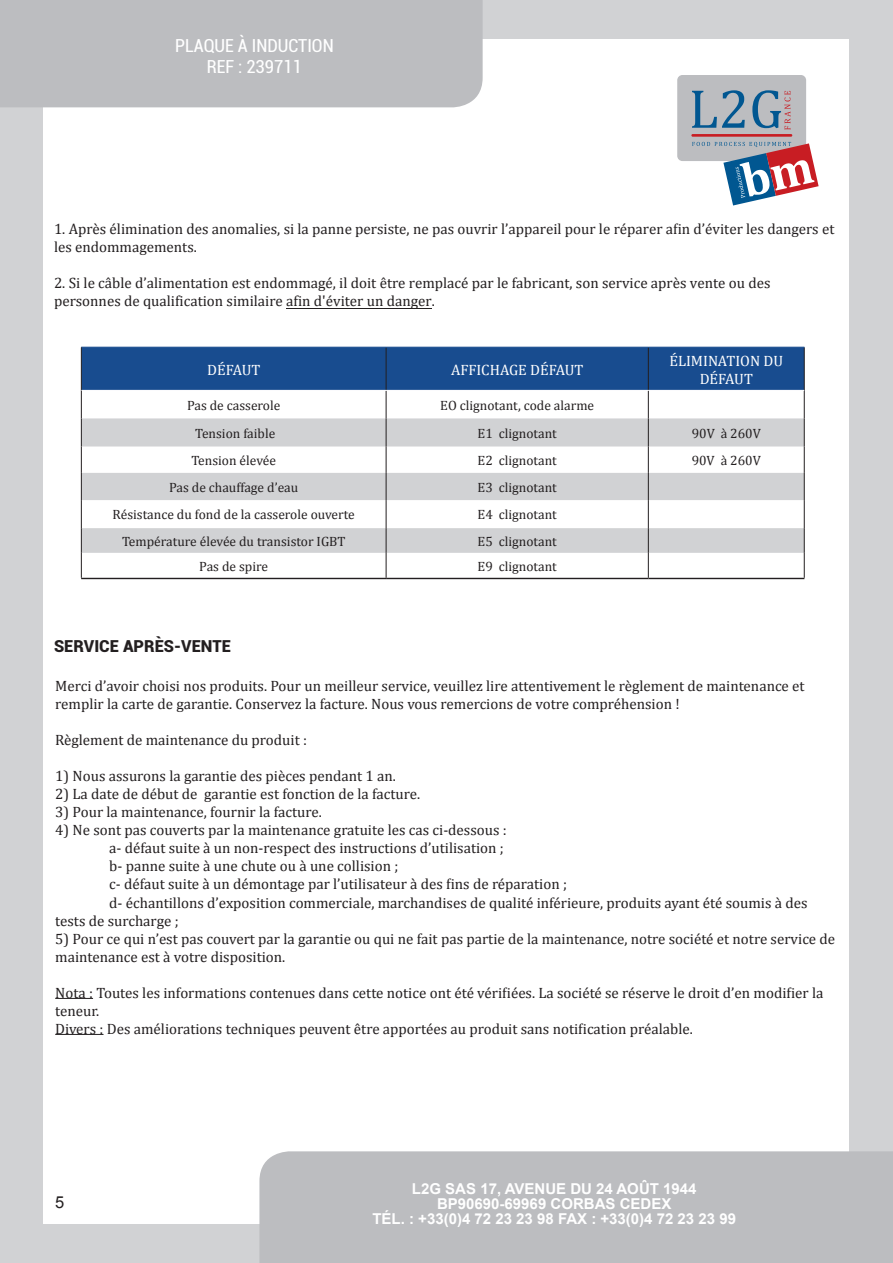
<style>
.page{position:relative;width:893px;height:1263px;background:#d1d2d4}
.page>*{position:absolute;margin:0;border:0;box-sizing:border-box;transform-origin:0 0}
.t1{font:condensed 18px/21px "Roboto";color:#fff;text-align:center}
.sous-titre{font:900 16.5px "Roboto";color:#231f20}
.t2{font:16.5px "Arial";color:#231f20}
.paragraphe{font:15px/18px "Cambria";color:#231f20}
.t3{font:700 15px/15px "Arial";color:#fff;text-align:center}
.paragraphe-2{font:15px/18px "Cambria";color:#fff;text-align:center}
.paragraphe-3{font:13.5px "Cambria";color:#231f20}
</style>
<div class="page">
<div style="left:44px;top:39px;width:805px;height:1185px;background:#fff"></div>
<div style="left:0;top:0;width:483px;height:107px;background:#bcbdc0"></div>
<div style="left:259px;top:1151px;width:634px;height:112px;background:#bcbdc0"></div>
<div style="left:677px;top:75px;width:129px;height:86px;background:#bcbdc0;border-radius:5px"></div>
<svg style="left:692px;top:90px;width:53px;height:38px"></svg>
<svg style="left:752px;top:90px;width:38px;height:40px"></svg>
<hr style="left:691px;top:134px;width:101px;height:3px;background:#c81d23">
<svg style="left:692px;top:142px;width:127px;height:63px"></svg>
<svg style="left:81px;top:347px;width:724px;height:231px"></svg>
<hr style="left:81px;top:578px;width:305px;height:1px;background:#231f20">
<hr style="left:386px;top:578px;width:262px;height:1px;background:#231f20">
<hr style="left:648px;top:578px;width:156px;height:1px;background:#231f20">
<hr style="left:81px;top:347px;width:305px;height:1px;background:#184c8f">
<hr style="left:386px;top:347px;width:262px;height:1px;background:#184c8f">
<hr style="left:648px;top:347px;width:156px;height:1px;background:#184c8f">
<hr style="left:81px;top:347px;width:1px;height:43px;background:#231f20">
<hr style="left:82px;top:390px;width:304px;height:1px;background:#fff">
<hr style="left:386px;top:390px;width:262px;height:1px;background:#fff">
<hr style="left:648px;top:390px;width:156px;height:1px;background:#fff">
<hr style="left:55px;top:998px;width:38px;height:1px;background:#231f20">
<hr style="left:55px;top:1034px;width:49px;height:1px;background:#231f20">
<hr style="left:286px;top:308px;width:146px;height:1px;background:#231f20">
<p class="t1" style="left:175px;top:35px;width:160px">PLAQUE À INDUCTION<br>REF : 239711</p>
<p class="paragraphe" style="left:54px;top:219px;width:782px">1. Après élimination des anomalies, si la panne persiste, ne pas ouvrir l’appareil pour le réparer afin d’éviter les dangers et les endommagements.</p>
<p class="paragraphe" style="left:54px;top:273px;width:718px">2. Si le câble d’alimentation est endommagé, il doit être remplacé par le fabricant, son service après vente ou des personnes de qualification similaire afin d'éviter un danger.</p>
<p class="paragraphe-2" style="left:207px;top:360px;width:55px">DÉFAUT</p>
<p class="paragraphe-2" style="left:451px;top:360px;width:134px">AFFICHAGE DÉFAUT</p>
<p class="paragraphe-2" style="left:669px;top:351px;width:115px">ÉLIMINATION DU<br>DÉFAUT</p>
<p class="paragraphe-3" style="left:187px;top:397px;width:95px">Pas de casserole</p>
<p class="paragraphe-3" style="left:440px;top:397px;width:155px">EO clignotant, code alarme</p>
<p class="paragraphe-3" style="left:195px;top:425px;width:82px">Tension faible</p>
<p class="paragraphe-3" style="left:478px;top:425px;width:81px">E1 clignotant</p>
<p class="paragraphe-3" style="left:692px;top:425px;width:71px">90V à 260V</p>
<p class="paragraphe-3" style="left:191px;top:452px;width:86px">Tension élevée</p>
<p class="paragraphe-3" style="left:478px;top:452px;width:81px">E2 clignotant</p>
<p class="paragraphe-3" style="left:692px;top:452px;width:71px">90V à 260V</p>
<p class="paragraphe-3" style="left:169px;top:479px;width:131px">Pas de chauffage d’eau</p>
<p class="paragraphe-3" style="left:478px;top:479px;width:81px">E3 clignotant</p>
<p class="paragraphe-3" style="left:113px;top:507px;width:244px">Résistance du fond de la casserole ouverte</p>
<p class="paragraphe-3" style="left:478px;top:507px;width:81px">E4 clignotant</p>
<p class="paragraphe-3" style="left:122px;top:533px;width:225px">Température élevée du transistor IGBT</p>
<p class="paragraphe-3" style="left:478px;top:533px;width:81px">E5 clignotant</p>
<p class="paragraphe-3" style="left:199px;top:558px;width:70px">Pas de spire</p>
<p class="paragraphe-3" style="left:478px;top:558px;width:81px">E9 clignotant</p>
<p class="sous-titre" style="left:54px;top:634px;width:178px">SERVICE APRÈS-VENTE</p>
<p class="paragraphe" style="left:55px;top:677px;width:751px">Merci d’avoir choisi nos produits. Pour un meilleur service, veuillez lire attentivement le règlement de maintenance et remplir la carte de garantie. Conservez la facture. Nous vous remercions de votre compréhension !</p>
<p class="paragraphe" style="left:55px;top:731px;width:253px">Règlement de maintenance du produit :</p>
<p class="paragraphe" style="left:55px;top:767px;width:342px">1) Nous assurons la garantie des pièces pendant 1 an.</p>
<p class="paragraphe" style="left:55px;top:785px;width:367px">2) La date de début de garantie est fonction de la facture.</p>
<p class="paragraphe" style="left:55px;top:803px;width:268px">3) Pour la maintenance, fournir la facture.</p>
<p class="paragraphe" style="left:55px;top:821px;width:453px">4) Ne sont pas couverts par la maintenance gratuite les cas ci-dessous :</p>
<p class="paragraphe" style="left:109px;top:839px;width:396px">a- défaut suite à un non-respect des instructions d’utilisation ;</p>
<p class="paragraphe" style="left:109px;top:857px;width:291px">b- panne suite à une chute ou à une collision ;</p>
<p class="paragraphe" style="left:109px;top:875px;width:459px">c- défaut suite à un démontage par l’utilisateur à des fins de réparation ;</p>
<p class="paragraphe" style="left:55px;top:893px;width:754px;text-indent:54px">d- échantillons d’exposition commerciale, marchandises de qualité inférieure, produits ayant été soumis à des tests de surcharge ;</p>
<p class="paragraphe" style="left:55px;top:929px;width:781px">5) Pour ce qui n’est pas couvert par la garantie ou qui ne fait pas partie de la maintenance, notre société et notre service de maintenance est à votre disposition.</p>
<p class="paragraphe" style="left:55px;top:983px;width:770px">Nota : Toutes les informations contenues dans cette notice ont été vérifiées. La société se réserve le droit d’en modifier la teneur.</p>
<p class="paragraphe" style="left:55px;top:1019px;width:639px">Divers : Des améliorations techniques peuvent être apportées au produit sans notification préalable.</p>
<p class="t2" style="left:55px;top:1191px;width:11px">5</p>
<p class="t3" style="left:372px;top:1181px;width:365px">L2G SAS 17, AVENUE DU 24 AOÛT 1944<br>BP90690-69969 CORBAS CEDEX<br>TÉL. : +33(0)4 72 23 23 98 FAX : +33(0)4 72 23 23 99</p>
</div>
